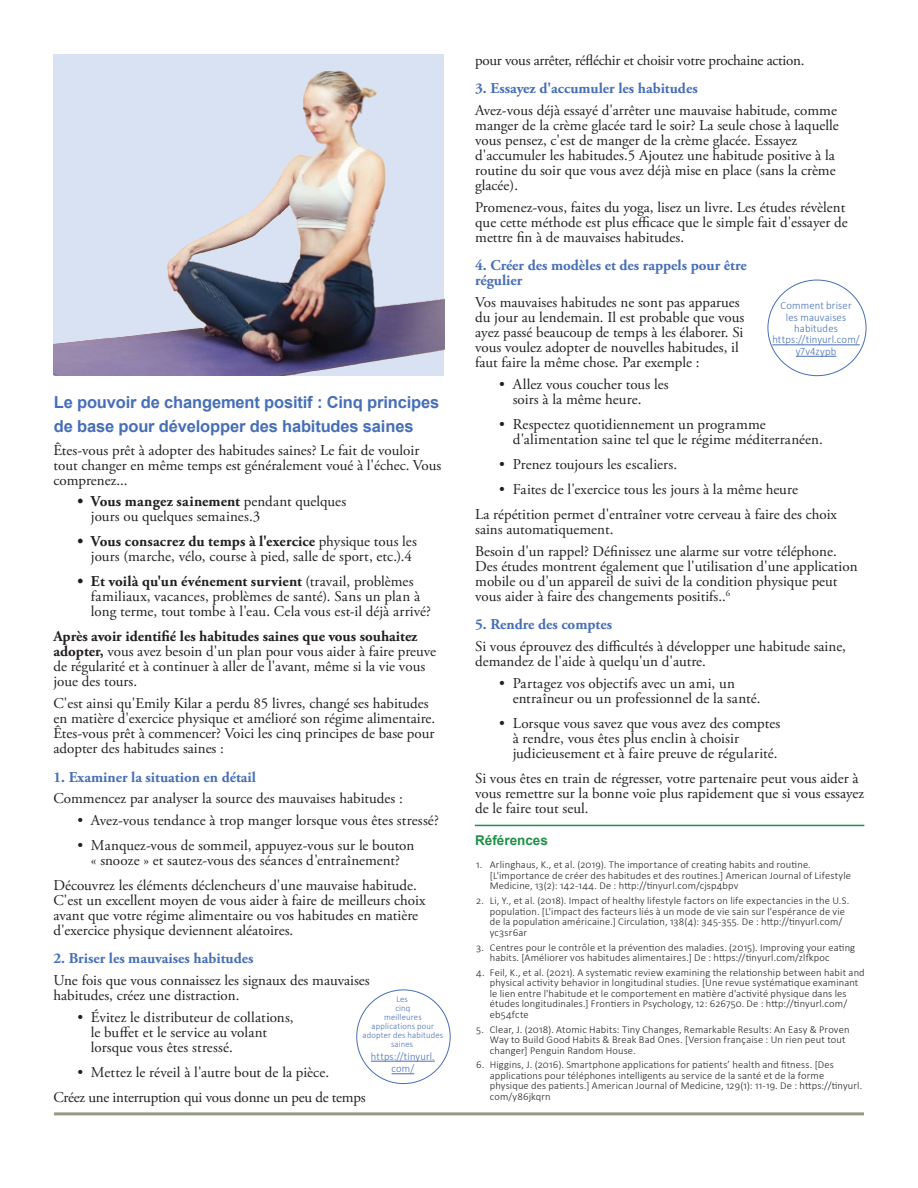
<style>
.page{position:relative;width:918px;height:1188px;background:#fff}
.page>*{position:absolute;margin:0;border:0;box-sizing:border-box;transform-origin:0 0}
.t1{font:700 16.5px/24px "Arial";letter-spacing:-.01em;color:#476fb6}
.t2{font:15px/15px "Adobe Garamond Pro";color:#231f20}
.t3{font:700 15px/15px "Adobe Garamond Pro";color:#476fb6}
.t4{font:15px/25px "Adobe Garamond Pro";letter-spacing:-.02em;color:#231f20}
.t5{font:700 13.5px "Arial";color:#1f9047}
.t6{font:300 11.1px/11.4px "Calibri";letter-spacing:.015em;color:#476fb6;text-align:center;scale:.96 1}
.t7{font:300 10.95px/12.6px "Calibri";letter-spacing:.01em;color:#476fb6;text-align:center;scale:.96 1}
.t8{font:300 10.5px/10.5px "Calibri";letter-spacing:.015em;color:#231f20}
.t9{font:300 9px/9px "Calibri";letter-spacing:.02em;color:#476fb6;text-align:center;scale:.96 1}
.s1{font-weight:700}
</style>
<div class="page">
<hr style="left:54px;top:1112px;width:810px;height:3px;background:#979885">
<hr style="left:475px;top:825px;width:389px;height:1px;background:#1f9047">
<img style="left:53px;top:54px;width:391px;height:322px">
<hr style="left:772px;top:345px;width:88px;height:1px;background:#476fb6">
<hr style="left:796px;top:356px;width:40px;height:1px;background:#476fb6">
<hr style="left:371px;top:1061px;width:64px;height:1px;background:#476fb6">
<svg style="left:392px;top:1073px;width:22px;height:1px"></svg>
<p class="t1" style="left:54px;top:390px;width:387px">Le pouvoir de changement positif : Cinq principes de base pour développer des habitudes saines</p>
<p class="t2" style="left:53px;top:443px;width:389px">Êtes-vous prêt à adopter des habitudes saines? Le fait de vouloir tout changer en même temps est généralement voué à l'échec. Vous comprenez...</p>
<p class="t2" style="left:91px;top:495px;width:257px;text-indent:-14px"><span class="s1">• Vous mangez sainement</span> pendant quelques jours ou quelques semaines.3</p>
<p class="t2" style="left:77px;top:535px;width:341px;text-align:center"><span class="s1">• Vous consacrez du temps à l'exercice</span> physique tous les jours (marche, vélo, course à pied, salle de sport, etc.).4</p>
<p class="t2" style="left:91px;top:575px;width:342px;text-indent:-14px"><span class="s1">• Et voilà qu'un événement survient</span> (travail, problèmes familiaux, vacances, problèmes de santé). Sans un plan à long terme, tout tombe à l'eau. Cela vous est-il déjà arrivé?</p>
<p class="t2" style="left:53px;top:630px;width:384px"><span class="s1">Après avoir identifié les habitudes saines que vous souhaitez adopter,</span> vous avez besoin d'un plan pour vous aider à faire preuve de régularité et à continuer à aller de l'avant, même si la vie vous joue des tours.</p>
<p class="t2" style="left:53px;top:696px;width:383px">C'est ainsi qu'Emily Kilar a perdu 85 livres, changé ses habitudes en matière d'exercice physique et amélioré son régime alimentaire.<br>Êtes-vous prêt à commencer? Voici les cinq principes de base pour adopter des habitudes saines :</p>
<p class="t3" style="left:53px;top:770px;width:204px">1. Examiner la situation en détail</p>
<p class="t2" style="left:53px;top:792px;width:351px">Commencez par analyser la source des mauvaises habitudes :</p>
<p class="t2" style="left:77px;top:813px;width:363px">• Avez-vous tendance à trop manger lorsque vous êtes stressé?</p>
<p class="t2" style="left:77px;top:838px;width:338px;text-align:center">• Manquez-vous de sommeil, appuyez-vous sur le bouton « snooze » et sautez-vous des séances d'entraînement?</p>
<p class="t2" style="left:53px;top:878px;width:374px">Découvrez les éléments déclencheurs d'une mauvaise habitude.<br>C'est un excellent moyen de vous aider à faire de meilleurs choix avant que votre régime alimentaire ou vos habitudes en matière d'exercice physique deviennent aléatoires.</p>
<p class="t3" style="left:53px;top:952px;width:201px">2. Briser les mauvaises habitudes</p>
<p class="t2" style="left:53px;top:974px;width:318px">Une fois que vous connaissez les signaux des mauvaises habitudes, créez une distraction.</p>
<p class="t2" style="left:91px;top:1010px;width:204px;text-indent:-14px">• Évitez le distributeur de collations, le buffet et le service au volant lorsque vous êtes stressé.</p>
<p class="t4" style="left:53px;top:1060px;width:314px;text-indent:24px">• Mettez le réveil à l'autre bout de la pièce.<br>Créez une interruption qui vous donne un peu de temps</p>
<p class="t9" style="left:363px;top:995px;width:86px">Les<br>cinq<br>meilleures applications pour adopter des habitudes saines</p>
<p class="t7" style="left:371px;top:1050px;width:68px">https://tinyurl. com/</p>
<p class="t4" style="left:475px;top:48px;width:331px">pour vous arrêter, réfléchir et choisir votre prochaine action.</p>
<p class="t3" style="left:475px;top:81px;width:224px">3. Essayez d'accumuler les habitudes</p>
<p class="t2" style="left:475px;top:103px;width:365px">Avez-vous déjà essayé d'arrêter une mauvaise habitude, comme manger de la crème glacée tard le soir? La seule chose à laquelle vous pensez, c'est de manger de la crème glacée. Essayez d'accumuler les habitudes.5 Ajoutez une habitude positive à la routine du soir que vous avez déjà mise en place (sans la crème glacée).</p>
<p class="t2" style="left:475px;top:200px;width:374px">Promenez-vous, faites du yoga, lisez un livre. Les études révèlent que cette méthode est plus efficace que le simple fait d'essayer de mettre fin à de mauvaises habitudes.</p>
<p class="t3" style="left:475px;top:258px;width:273px">4. Créer des modèles et des rappels pour être régulier</p>
<p class="t2" style="left:475px;top:295px;width:271px">Vos mauvaises habitudes ne sont pas apparues du jour au lendemain. Il est probable que vous ayez passé beaucoup de temps à les élaborer. Si vous voulez adopter de nouvelles habitudes, il faut faire la même chose. Par exemple :</p>
<p class="t2" style="left:513px;top:377px;width:158px;text-indent:-14px">• Allez vous coucher tous les soirs à la même heure.</p>
<p class="t2" style="left:513px;top:417px;width:312px;text-indent:-14px">• Respectez quotidiennement un programme d'alimentation saine tel que le régime méditerranéen.</p>
<p class="t2" style="left:499px;top:457px;width:179px">• Prenez toujours les escaliers.</p>
<p class="t2" style="left:475px;top:477px;width:363px;line-height:25px;text-indent:24px">• Faites de l'exercice tous les jours à la même heure<br>La répétition permet d'entraîner votre cerveau à faire des choix</p>
<p class="t2" style="left:475px;top:519px;width:363px;line-height:21.8px">sains automatiquement.<br>Besoin d'un rappel? Définissez une alarme sur votre téléphone.</p>
<p class="t2" style="left:475px;top:559px;width:384px">Des études montrent également que l'utilisation d'une application mobile ou d'un appareil de suivi de la condition physique peut vous aider à faire des changements positifs..<sup>6</sup></p>
<p class="t3" style="left:475px;top:617px;width:138px">5. Rendre des comptes</p>
<p class="t2" style="left:475px;top:639px;width:372px">Si vous éprouvez des difficultés à développer une habitude saine, demandez de l'aide à quelqu'un d'autre.</p>
<p class="t2" style="left:513px;top:676px;width:249px;text-indent:-14px">• Partagez vos objectifs avec un ami, un entraîneur ou un professionnel de la santé.</p>
<p class="t2" style="left:513px;top:716px;width:269px;text-indent:-14px">• Lorsque vous savez que vous avez des comptes à rendre, vous êtes plus enclin à choisir judicieusement et à faire preuve de régularité.</p>
<p class="t2" style="left:475px;top:771px;width:391px">Si vous êtes en train de régresser, votre partenaire peut vous aider à vous remettre sur la bonne voie plus rapidement que si vous essayez de le faire tout seul.</p>
<p class="t6" style="left:772px;top:300px;width:93px">Comment briser<br>les mauvaises habitudes https://tinyurl.com/ y7v4zypb</p>
<p class="t5" style="left:475px;top:831px;width:74px">Références</p>
<p class="t8" style="left:490px;top:860px;width:363px;text-indent:-13px">1. Arlinghaus, K., et al. (2019). The importance of creating habits and routine. [L'importance de créer des habitudes et des routines.] American Journal of Lifestyle<br>Medicine, 13(2): 142-144. De : http://tinyurl.com/cjsp4bpv</p>
<p class="t8" style="left:490px;top:895px;width:361px;text-indent:-14px">2. Li, Y., et al. (2018). Impact of healthy lifestyle factors on life expectancies in the U.S. population. [L'impact des facteurs liés à un mode de vie sain sur l'espérance de vie de la population américaine.] Circulation, 138(4): 345-355. De : http://tinyurl.com/ yc3sr6ar</p>
<p class="t8" style="left:490px;top:942px;width:367px;text-indent:-14px">3. Centres pour le contrôle et la prévention des maladies. (2015). Improving your eating habits. [Améliorer vos habitudes alimentaires.] De : https://tinyurl.com/zlfkpoc</p>
<p class="t8" style="left:490px;top:967px;width:376px;text-indent:-14px">4. Feil, K., et al. (2021). A systematic review examining the relationship between habit and physical activity behavior in longitudinal studies. [Une revue systématique examinant le lien entre l'habitude et le comportement en matière d'activité physique dans les études longitudinales.] Frontiers in Psychology, 12: 626750. De : http://tinyurl.com/ eb54fcte</p>
<p class="t8" style="left:490px;top:1024px;width:361px;text-indent:-14px">5. Clear, J. (2018). Atomic Habits: Tiny Changes, Remarkable Results: An Easy &amp; Proven<br>Way to Build Good Habits &amp; Break Bad Ones. [Version française : Un rien peut tout changer] Penguin Random House.</p>
<p class="t8" style="left:490px;top:1060px;width:374px;text-indent:-14px">6. Higgins, J. (2016). Smartphone applications for patients’ health and fitness. [Des applications pour téléphones intelligents au service de la santé et de la forme physique des patients.] American Journal of Medicine, 129(1): 11-19. De : https://tinyurl. com/y86jkqrn</p>
</div>
